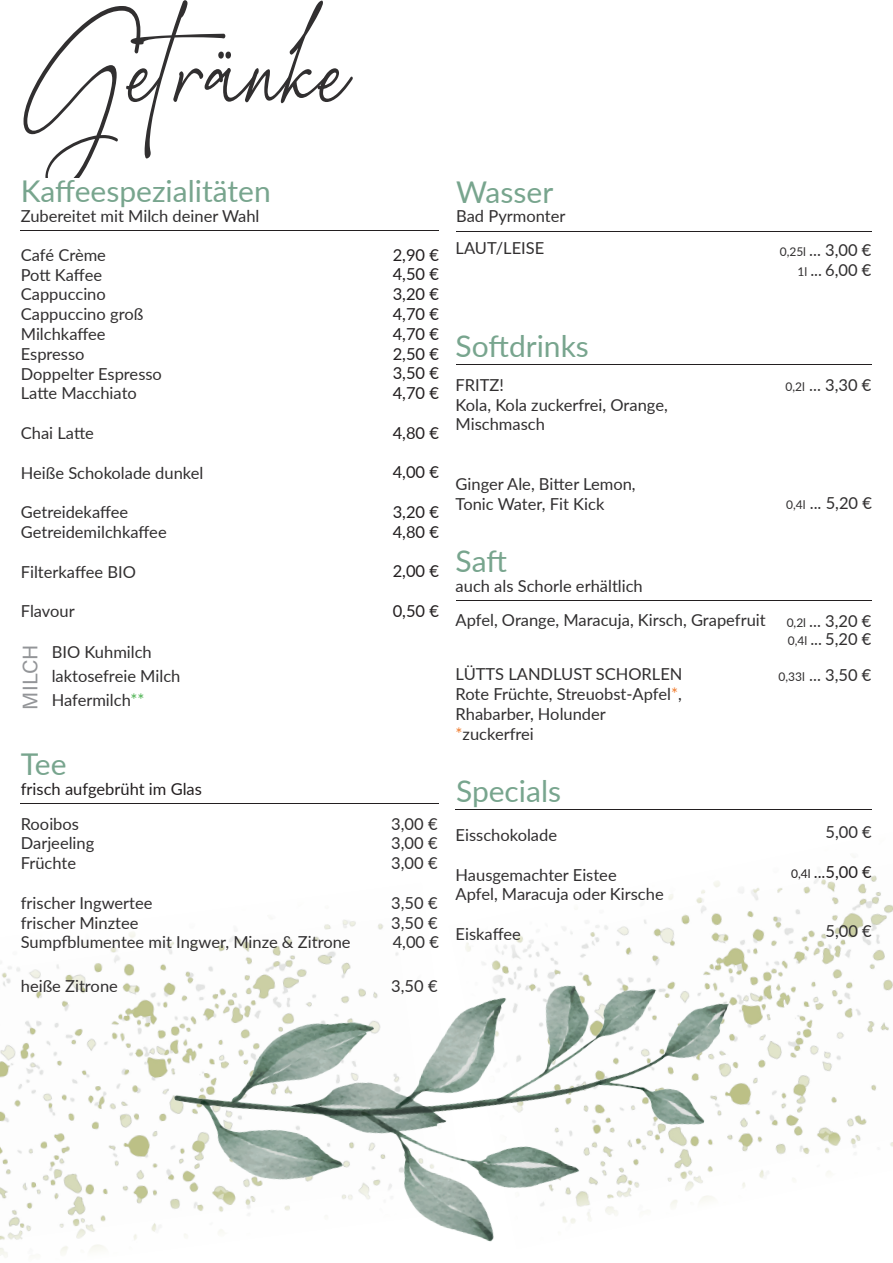
<style>
.page{position:relative;width:893px;height:1263px;background:#fff}
.page>*{position:absolute;margin:0;border:0;box-sizing:border-box;transform-origin:0 0}
.t1{font:84px "Breathney Demo";color:#312f30;scale:.79 1}
.t2{font:30px "Lato";color:#78a58e}
.t3{font:21px "Acumin Variable Concept";letter-spacing:.005em;color:#939598}
.t4{font:16.5px/19.8px "Lato";color:#312f30}
.t5{font:16.5px/19.8px "Lato";color:#231f20;text-align:justify}
.s1{color:#4bb14f}
.s2{font-size:12px}
.s3{color:#ef7a2c}
</style>
<div class="page">
<img style="left:768px;top:856px;width:125px;height:324px">
<hr style="left:21px;top:230px;width:418px;height:1px;background:#231f20">
<hr style="left:456px;top:231px;width:415px;height:1px;background:#231f20">
<hr style="left:456px;top:364px;width:415px;height:1px;background:#231f20">
<hr style="left:456px;top:600px;width:415px;height:1px;background:#231f20">
<hr style="left:455px;top:809px;width:417px;height:1px;background:#231f20">
<img style="left:0;top:932px;width:142px;height:325px">
<img style="left:142px;top:881px;width:626px;height:361px">
<hr style="left:21px;top:803px;width:418px;height:1px;background:#231f20">
<h1 class="t1" style="left:22px;top:40px;width:418px">Getränke</h1>
<h2 class="t2" style="left:21px;top:170px;width:251px">Kaffeespezialitäten</h2>
<p class="t4" style="left:21px;top:205px;width:240px">Zubereitet mit Milch deiner Wahl</p>
<p class="t4" style="left:21px;top:244px;width:143px">Café Crème<br>Pott Kaffee<br>Cappuccino<br>Cappuccino groß<br>Milchkaffee<br>Espresso<br>Doppelter Espresso<br>Latte Macchiato</p>
<p class="t4" style="left:21px;top:422px;width:75px">Chai Latte</p>
<p class="t4" style="left:21px;top:462px;width:184px">Heiße Schokolade dunkel</p>
<p class="t4" style="left:21px;top:502px;width:147px">Getreidekaffee<br>Getreidemilchkaffee</p>
<p class="t4" style="left:21px;top:561px;width:117px">Filterkaffee BIO</p>
<p class="t4" style="left:21px;top:601px;width:55px">Flavour</p>
<p class="t3" style="left:16px;top:709px;width:67px;rotate:-90deg">MILCH</p>
<p class="t4" style="left:52px;top:639px;width:130px;line-height:24px">BIO Kuhmilch laktosefreie Milch<br>Hafermilch<span class="s1">**</span></p>
<p class="t5" style="left:393px;top:244px;width:48px">2,90 € 4,50 € 3,20 € 4,70 € 4,70 € 2,50 € 3,50 € 4,70 €</p>
<p class="t5" style="left:393px;top:422px;width:48px">4,80 €</p>
<p class="t5" style="left:393px;top:462px;width:48px">4,00 €</p>
<p class="t5" style="left:393px;top:501px;width:48px">3,20 €<br>4,80 €</p>
<p class="t5" style="left:393px;top:561px;width:48px">2,00 €</p>
<p class="t5" style="left:393px;top:600px;width:48px">0,50 €</p>
<h2 class="t2" style="left:21px;top:743px;width:47px">Tee</h2>
<p class="t5" style="left:21px;top:778px;width:183px">frisch aufgebrüht im Glas</p>
<p class="t4" style="left:21px;top:813px;width:60px">Rooibos</p>
<p class="t4" style="left:391px;top:813px;width:48px">3,00 €</p>
<p class="t4" style="left:21px;top:833px;width:75px">Darjeeling</p>
<p class="t4" style="left:391px;top:833px;width:48px">3,00 €</p>
<p class="t4" style="left:21px;top:852px;width:57px">Früchte</p>
<p class="t4" style="left:391px;top:852px;width:48px">3,00 €</p>
<p class="t4" style="left:21px;top:892px;width:133px">frischer Ingwertee</p>
<p class="t4" style="left:391px;top:892px;width:48px">3,50 €</p>
<p class="t4" style="left:21px;top:912px;width:119px">frischer Minztee</p>
<p class="t4" style="left:391px;top:912px;width:48px">3,50 €</p>
<p class="t4" style="left:21px;top:932px;width:331px">Sumpfblumentee mit Ingwer, Minze &amp; Zitrone</p>
<p class="t4" style="left:393px;top:932px;width:48px">4,00 €</p>
<p class="t4" style="left:21px;top:975px;width:99px">heiße Zitrone</p>
<p class="t4" style="left:391px;top:975px;width:48px">3,50 €</p>
<h2 class="t2" style="left:456px;top:170px;width:99px">Wasser</h2>
<p class="t4" style="left:456px;top:200px;width:111px;line-height:32.1px">Bad Pyrmonter<br>LAUT/LEISE</p>
<p class="t4" style="left:780px;top:240px;width:93px;text-align:right"><span class="s2">0,25l</span> ... 3,00 €<br><span class="s2">1l</span> ... 6,00 €</p>
<h2 class="t2" style="left:456px;top:324px;width:135px">Softdrinks</h2>
<p class="t4" style="left:456px;top:374px;width:214px">FRITZ!<br>Kola, Kola zuckerfrei, Orange,<br>Mischmasch</p>
<p class="t4" style="left:785px;top:375px;width:87px"><span class="s2">0,2l</span> ... 3,30 €</p>
<p class="t4" style="left:456px;top:473px;width:182px">Ginger Ale, Bitter Lemon,<br>Tonic Water, Fit Kick</p>
<p class="t4" style="left:786px;top:493px;width:87px"><span class="s2">0,4l</span> ... 5,20 €</p>
<h2 class="t2" style="left:456px;top:540px;width:53px">Saft</h2>
<p class="t4" style="left:456px;top:568px;width:312px;line-height:34.5px">auch als Schorle erhältlich<br>Apfel, Orange, Maracuja, Kirsch, Grapefruit</p>
<p class="t4" style="left:456px;top:664px;width:228px">LÜTTS LANDLUST SCHORLEN<br>Rote Früchte, Streuobst-Apfel<span class="s3">*</span>,<br>Rhabarber, Holunder <span class="s3">*</span>zuckerfrei</p>
<p class="t4" style="left:787px;top:611px;width:86px;line-height:18px"><span class="s2">0,2l</span> ... 3,20 €<br><span class="s2">0,4l</span> ... 5,20 €</p>
<p class="t4" style="left:778px;top:664px;width:94px"><span class="s2">0,33l</span> ... 3,50 €</p>
<h2 class="t2" style="left:456px;top:770px;width:107px">Specials</h2>
<p class="t4" style="left:456px;top:824px;width:103px">Eisschokolade</p>
<p class="t4" style="left:456px;top:864px;width:210px">Hausgemachter Eistee<br>Apfel, Maracuja oder Kirsche</p>
<p class="t4" style="left:456px;top:923px;width:67px">Eiskaffee</p>
<p class="t4" style="left:825px;top:821px;width:48px">5,00 €</p>
<p class="t5" style="left:791px;top:861px;width:82px"><span class="s2">0,4l</span> ...5,00 €</p>
<p class="t4" style="left:825px;top:920px;width:48px">5,00 €</p>
</div>
